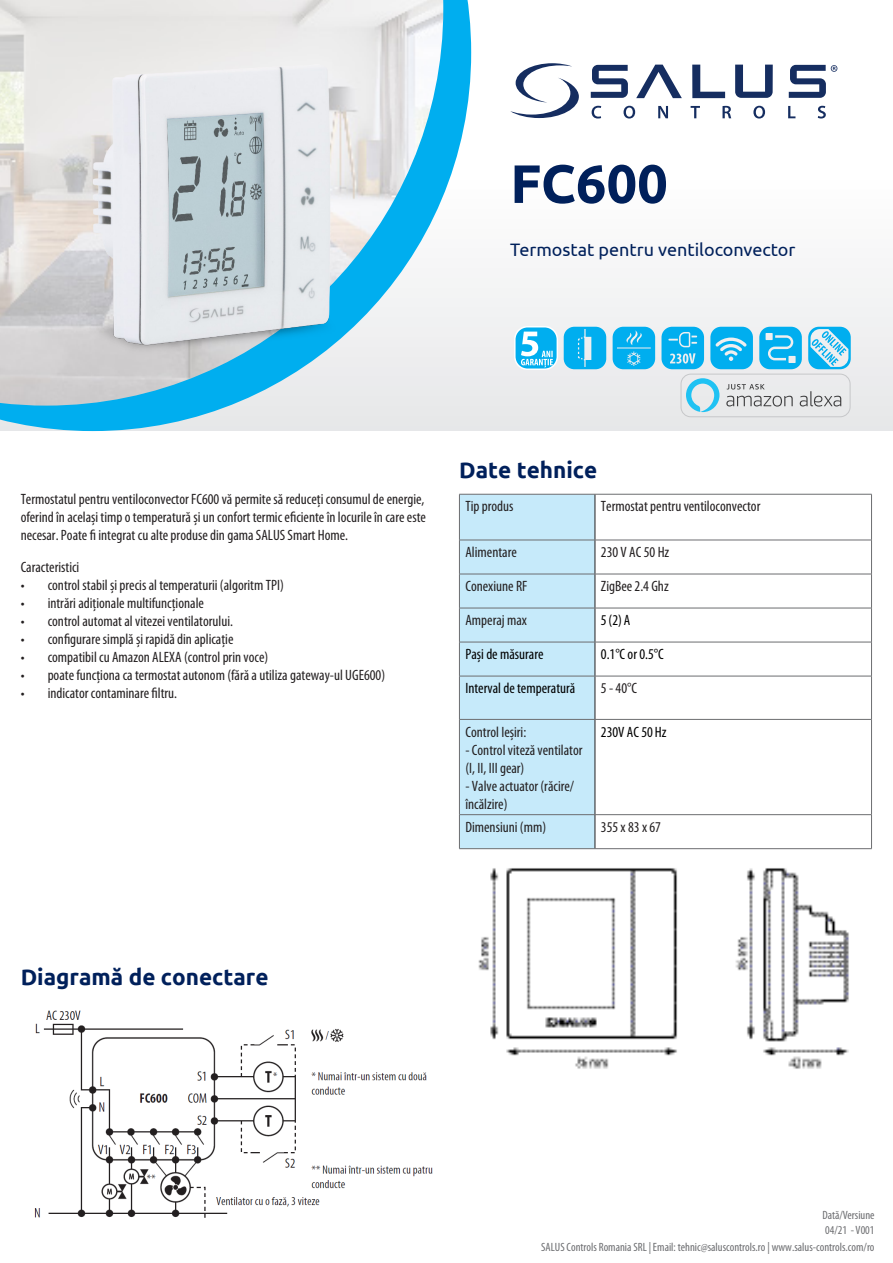
<style>
.page{position:relative;width:893px;height:1263px;background:#fff}
.page>*{position:absolute;margin:0;border:0;box-sizing:border-box;transform-origin:0 0}
.t1{font:700 54px "Ubuntu";color:#00205b}
.t2{font:700 22.5px "Ubuntu";color:#00205b}
.t3{font:18px "Ubuntu";color:#00205b}
.t4{font:condensed 15px/18px "Myriad Pro";color:#231f20}
.t5{font:condensed 15px "Myriad Pro";color:#000}
.t6{font:condensed 12px "Myriad Pro";color:#6c6d70}
</style>
<div class="page">
<div style="left:0;top:0;width:893px;height:430px;background:linear-gradient(to bottom,#fff,#eaebec)"></div>
<svg style="left:0;top:0;width:471px;height:431px;fill:#e7e8ef"></svg>
<img style="left:0;top:0;width:443px;height:406px">
<img style="left:0;top:42px;width:457px;height:326px">
<svg style="left:591px;top:65px;width:37px;height:33px"></svg>
<svg style="left:789px;top:65px;width:48px;height:33px"></svg>
<svg style="left:735px;top:65px;width:38px;height:33px"></svg>
<svg style="left:636px;top:65px;width:46px;height:33px"></svg>
<svg style="left:692px;top:65px;width:33px;height:33px"></svg>
<svg style="left:510px;top:63px;width:69px;height:55px"></svg>
<svg style="left:592px;top:106px;width:9px;height:13px"></svg>
<svg style="left:623px;top:106px;width:12px;height:13px"></svg>
<svg style="left:658px;top:106px;width:10px;height:12px"></svg>
<svg style="left:691px;top:106px;width:9px;height:12px"></svg>
<svg style="left:722px;top:106px;width:9px;height:12px"></svg>
<svg style="left:753px;top:106px;width:12px;height:13px"></svg>
<svg style="left:788px;top:106px;width:7px;height:12px"></svg>
<svg style="left:818px;top:106px;width:8px;height:13px"></svg>
<div style="left:460px;top:495px;width:135px;height:353px;background:#c6eafa"></div>
<hr style="left:595px;top:494px;width:1px;height:46px;background:#231f20">
<hr style="left:595px;top:540px;width:1px;height:34px;background:#231f20">
<hr style="left:595px;top:574px;width:1px;height:34px;background:#231f20">
<hr style="left:595px;top:608px;width:1px;height:34px;background:#231f20">
<hr style="left:595px;top:642px;width:1px;height:34px;background:#231f20">
<hr style="left:595px;top:676px;width:1px;height:43px;background:#231f20">
<hr style="left:595px;top:720px;width:1px;height:94px;background:#231f20">
<hr style="left:595px;top:815px;width:1px;height:33px;background:#231f20">
<hr style="left:459px;top:494px;width:136px;height:1px;background:#6c6d70">
<hr style="left:459px;top:494px;width:1px;height:46px;background:#6c6d70">
<hr style="left:595px;top:494px;width:277px;height:1px;background:#6c6d70">
<hr style="left:871px;top:494px;width:1px;height:46px;background:#6c6d70">
<hr style="left:459px;top:540px;width:136px;height:1px;background:#6c6d70">
<hr style="left:459px;top:540px;width:1px;height:34px;background:#6c6d70">
<hr style="left:595px;top:540px;width:277px;height:1px;background:#6c6d70">
<hr style="left:871px;top:540px;width:1px;height:34px;background:#6c6d70">
<hr style="left:459px;top:574px;width:136px;height:1px;background:#6c6d70">
<hr style="left:459px;top:574px;width:1px;height:34px;background:#6c6d70">
<hr style="left:595px;top:574px;width:277px;height:1px;background:#6c6d70">
<hr style="left:871px;top:574px;width:1px;height:34px;background:#6c6d70">
<hr style="left:459px;top:608px;width:136px;height:1px;background:#6c6d70">
<hr style="left:459px;top:608px;width:1px;height:34px;background:#6c6d70">
<hr style="left:595px;top:608px;width:277px;height:1px;background:#6c6d70">
<hr style="left:871px;top:608px;width:1px;height:34px;background:#6c6d70">
<hr style="left:459px;top:642px;width:136px;height:1px;background:#6c6d70">
<hr style="left:459px;top:642px;width:1px;height:34px;background:#6c6d70">
<hr style="left:595px;top:642px;width:277px;height:1px;background:#6c6d70">
<hr style="left:871px;top:642px;width:1px;height:34px;background:#6c6d70">
<hr style="left:459px;top:676px;width:136px;height:1px;background:#6c6d70">
<hr style="left:459px;top:676px;width:1px;height:43px;background:#6c6d70">
<hr style="left:595px;top:676px;width:277px;height:1px;background:#6c6d70">
<hr style="left:871px;top:676px;width:1px;height:43px;background:#6c6d70">
<hr style="left:459px;top:719px;width:136px;height:1px;background:#6c6d70">
<hr style="left:459px;top:720px;width:1px;height:94px;background:#6c6d70">
<hr style="left:595px;top:719px;width:277px;height:1px;background:#6c6d70">
<hr style="left:871px;top:720px;width:1px;height:94px;background:#6c6d70">
<hr style="left:459px;top:814px;width:136px;height:1px;background:#6c6d70">
<hr style="left:459px;top:815px;width:1px;height:33px;background:#6c6d70">
<hr style="left:595px;top:814px;width:277px;height:1px;background:#6c6d70">
<hr style="left:871px;top:815px;width:1px;height:33px;background:#6c6d70">
<hr style="left:459px;top:848px;width:136px;height:1px;background:#6c6d70">
<hr style="left:595px;top:848px;width:277px;height:1px;background:#6c6d70">
<svg style="left:564px;top:327px;width:42px;height:42px"></svg>
<svg style="left:613px;top:327px;width:42px;height:42px"></svg>
<svg style="left:808px;top:327px;width:43px;height:42px"></svg>
<svg style="left:710px;top:327px;width:43px;height:42px"></svg>
<svg style="left:759px;top:327px;width:43px;height:42px"></svg>
<svg style="left:661px;top:327px;width:43px;height:42px"></svg>
<div style="left:515px;top:327px;width:42px;height:42px;background:#00aeef;border-radius:13px"></div>
<div style="left:514px;top:326px;width:44px;height:44px;border:2px solid #fff;border-radius:13px"></div>
<svg style="left:521px;top:332px;width:32px;height:35px"></svg>
<div style="left:680px;top:374px;width:171px;height:43px;border:1px solid #c7c8ca;border-radius:10px"></div>
<svg style="left:726px;top:396px;width:67px;height:11px"></svg>
<svg style="left:800px;top:391px;width:41px;height:16px"></svg>
<svg style="left:727px;top:384px;width:38px;height:5px"></svg>
<svg style="left:686px;top:378px;width:33px;height:34px"></svg>
<img style="left:478px;top:868px;width:371px;height:201px">
<img style="left:34px;top:1010px;width:399px;height:208px">
<p class="t1" style="left:510px;top:151px;width:159px">FC600</p>
<p class="t3" style="left:510px;top:239px;width:287px">Termostat pentru ventiloconvector</p>
<p class="t4" style="left:21px;top:491px;width:407px;text-align:justify">Termostatul pentru ventiloconvector FC600 vă permite să reduceți consumul de energie, oferind în același timp o temperatură și un confort termic eficiente în locurile în care este necesar. Poate fi integrat cu alte produse din gama SALUS Smart Home.</p>
<p class="t4" style="left:21px;top:558px;width:60px">Caracteristici</p>
<p class="t4" style="left:21px;top:576px;width:265px">• control stabil și precis al temperaturii (algoritm TPI)</p>
<p class="t4" style="left:21px;top:594px;width:185px">• intrări adiționale multifuncționale</p>
<p class="t4" style="left:21px;top:612px;width:214px">• control automat al vitezei ventilatorului.</p>
<p class="t4" style="left:21px;top:630px;width:214px">• configurare simplă și rapidă din aplicație</p>
<p class="t4" style="left:21px;top:648px;width:249px">• compatibil cu Amazon ALEXA (control prin voce)</p>
<p class="t4" style="left:21px;top:666px;width:366px">• poate funcționa ca termostat autonom (fără a utiliza gateway-ul UGE600)</p>
<p class="t4" style="left:21px;top:684px;width:158px">• indicator contaminare filtru.</p>
<p class="t2" style="left:459px;top:456px;width:140px">Date tehnice</p>
<p class="t4" style="left:465px;top:498px;width:50px">Tip produs</p>
<p class="t4" style="left:601px;top:498px;width:161px">Termostat pentru ventiloconvector</p>
<p class="t4" style="left:465px;top:544px;width:53px">Alimentare</p>
<p class="t4" style="left:601px;top:544px;width:70px">230 V AC 50 Hz</p>
<p class="t4" style="left:465px;top:578px;width:63px">Conexiune RF</p>
<p class="t4" style="left:601px;top:578px;width:69px">ZigBee 2.4 Ghz</p>
<p class="t4" style="left:465px;top:612px;width:63px">Amperaj max</p>
<p class="t5" style="left:601px;top:612px;width:31px">5(2)A</p>
<p class="t5" style="left:465px;top:646px;width:80px">Pași de măsurare</p>
<p class="t5" style="left:601px;top:646px;width:64px">0.1°C or 0.5°C</p>
<p class="t5" style="left:465px;top:680px;width:111px">Interval de temperatură</p>
<p class="t4" style="left:601px;top:680px;width:38px">5 - 40°C</p>
<p class="t4" style="left:465px;top:723px;width:62px">Control Ieșiri:</p>
<p class="t4" style="left:465px;top:741px;width:119px">- Control viteză ventilator (I, II, III gear)</p>
<p class="t4" style="left:465px;top:777px;width:110px">- Valve actuator (răcire/ încălzire)</p>
<p class="t5" style="left:601px;top:723px;width:67px">230V AC 50 Hz</p>
<p class="t4" style="left:465px;top:818px;width:82px">Dimensiuni (mm)</p>
<p class="t4" style="left:601px;top:818px;width:62px">355 x 83 x 67</p>
<p class="t2" style="left:21px;top:963px;width:249px">Diagramă de conectare</p>
<p class="t6" style="left:822px;top:1209px;width:54px">Dată/Versiune</p>
<p class="t6" style="left:825px;top:1223px;width:51px">04/21 - V001</p>
<p class="t6" style="left:541px;top:1240px;width:335px">SALUS Controls Romania SRL | Email: tehnic@saluscontrols.ro | www.salus-controls.com/ro</p>
</div>
